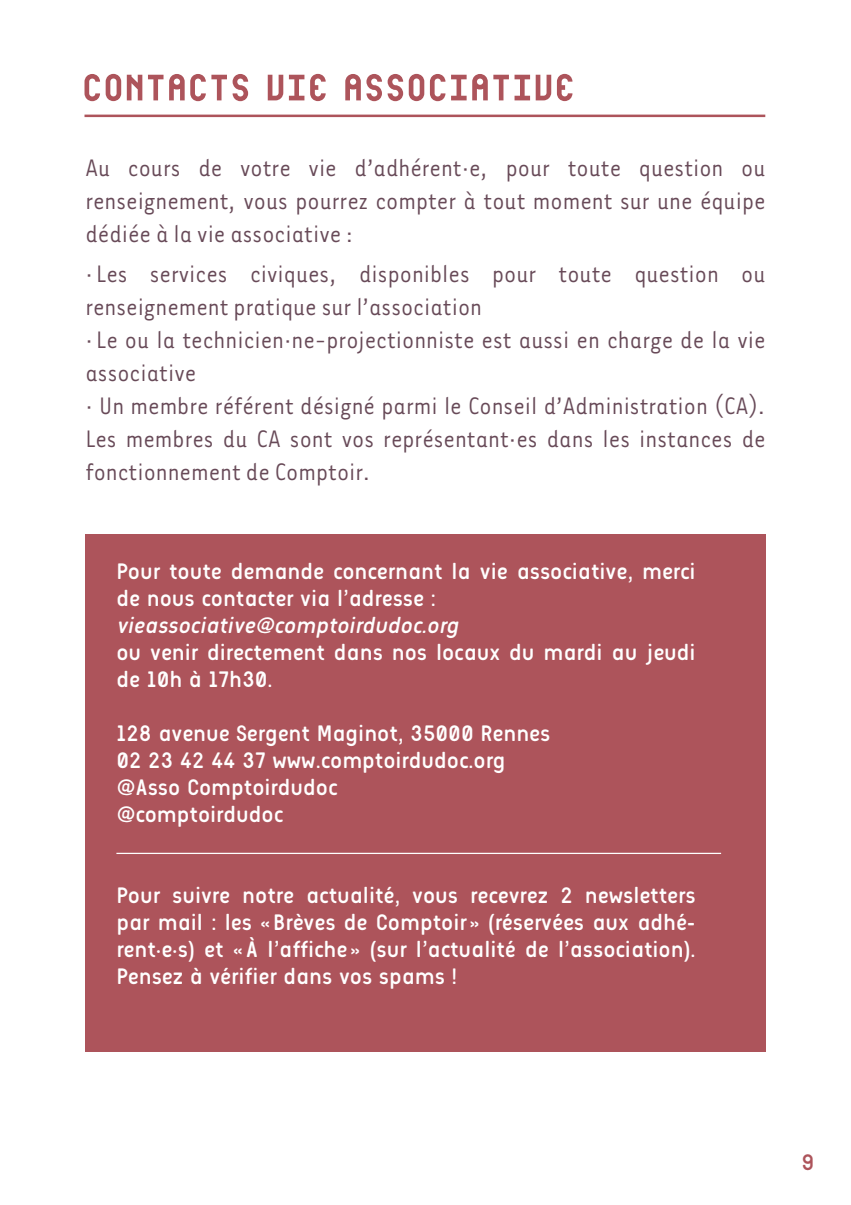
<style>
.page{position:relative;width:851px;height:1205px;background:#fff}
.page>*{position:absolute;margin:0;border:0;box-sizing:border-box;transform-origin:0 0}
.titre_structure{font:70px "brevedecomptoir 3";color:#ad545b}
.Style_de_paragraphe_1{font:27.5px/33px "Tarzana Narrow";color:#684a58;text-align:justify}
.lieu{font:22.5px/27px "Easyrounded";color:#fff}
.lieu-2{font:italic 22.5px "Easyrounded";color:#fff}
.t1{font:22.5px "Easyrounded";color:#ad545b}
</style>
<div class="page">
<hr style="left:84px;top:115px;width:681px;height:2px;background:#ad545b">
<div style="left:85px;top:534px;width:680px;height:517px;background:#ad545b"></div>
<hr style="left:116px;top:853px;width:605px;height:1px;background:#fff">
<p class="titre_structure" style="left:84px;top:35px;width:495px">contacts vie associative</p>
<p class="Style_de_paragraphe_1" style="left:85px;top:150px;width:681px">Au cours de votre vie d’adhérent·e, pour toute question ou renseignement, vous pourrez compter à tout moment sur une équipe dédiée à la vie associative :</p>
<p class="Style_de_paragraphe_1" style="left:85px;top:256px;width:681px">·Les services civiques, disponibles pour toute question ou renseignement pratique sur l’association</p>
<p class="Style_de_paragraphe_1" style="left:85px;top:322px;width:681px">·Le ou la technicien·ne-projectionniste est aussi en charge de la vie associative</p>
<p class="Style_de_paragraphe_1" style="left:85px;top:388px;width:681px">· Un membre référent désigné parmi le Conseil d’Administration (CA).<br>Les membres du CA sont vos représentant·es dans les instances de fonctionnement de Comptoir.</p>
<p class="lieu" style="left:116px;top:558px;width:580px">Pour toute demande concernant la vie associative, merci de nous contacter via l’adresse :</p>
<p class="lieu-2" style="left:116px;top:613px;width:348px">vieassociative@comptoirdudoc.org</p>
<p class="lieu" style="left:116px;top:639px;width:580px">ou venir directement dans nos locaux du mardi au jeudi de 10h à 17h30.</p>
<p class="lieu" style="left:116px;top:720px;width:435px">128 avenue Sergent Maginot, 35000 Rennes</p>
<p class="lieu" style="left:116px;top:747px;width:390px">02 23 42 44 37 www.comptoirdudoc.org</p>
<p class="lieu" style="left:116px;top:774px;width:222px">@Asso Comptoirdudoc</p>
<p class="lieu" style="left:116px;top:801px;width:168px">@comptoirdudoc</p>
<p class="lieu" style="left:116px;top:882px;width:580px;text-align:justify">Pour suivre notre actualité, vous recevrez 2 newsletters par mail : les «Brèves de Comptoir » (réservées aux adhé&shy;rent·e·s) et «À l’affiche » (sur l’actualité de l’association).<br>Pensez à vérifier dans vos spams !</p>
<p class="t1" style="left:801px;top:1150px;width:14px">9</p>
</div>
